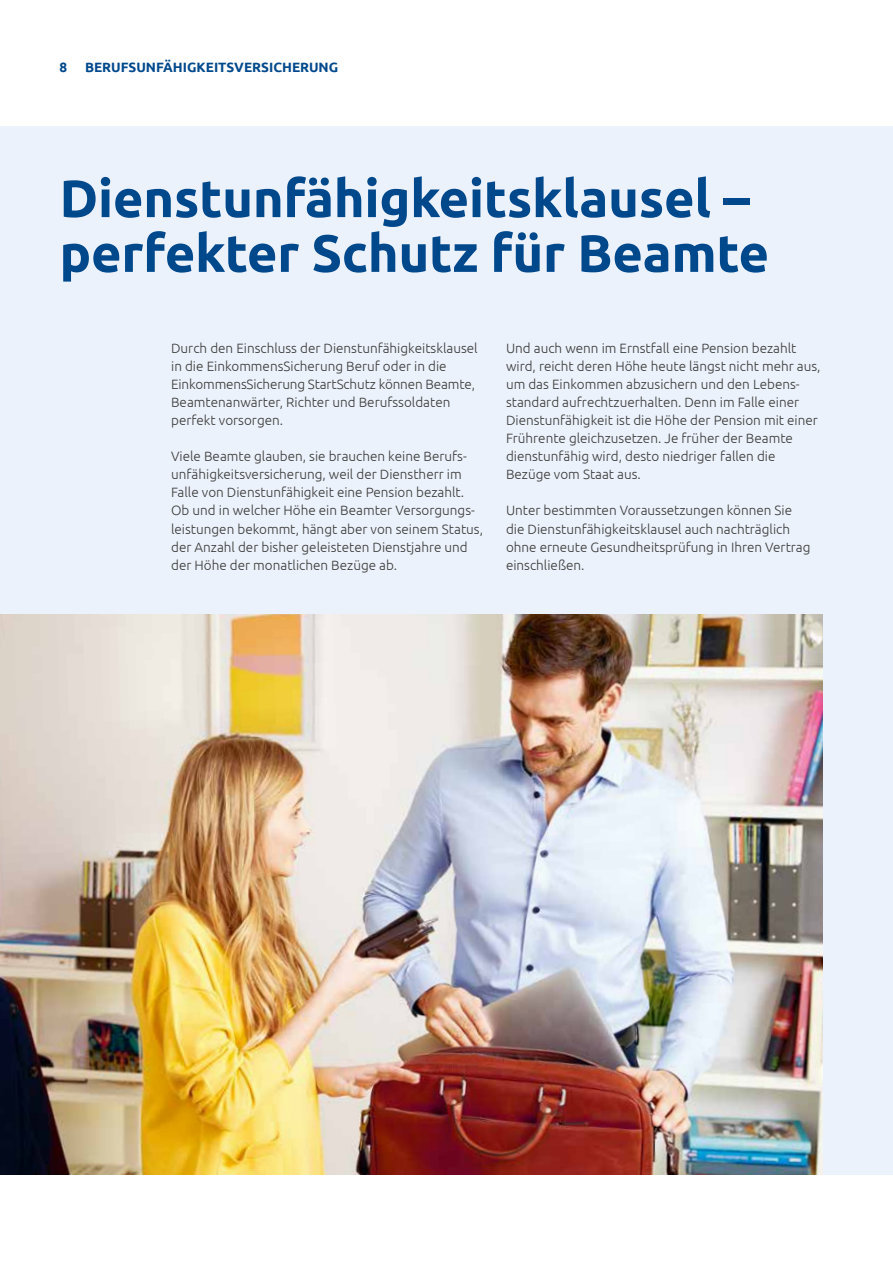
<style>
.page{position:relative;width:893px;height:1263px;background:#fff}
.page>*{position:absolute;margin:0;border:0;box-sizing:border-box;transform-origin:0 0}
.t1{font:700 52.5px/54.8px "Ubuntu";letter-spacing:-.005em;color:#00488c}
.t2{font:300 13.5px/18.1px "Ubuntu";color:#3b3b3a}
.t3{font:700 13.5px "Ubuntu";color:#00488c}
</style>
<div class="page">
<div style="left:0;top:126px;width:893px;height:1049px;background:#ecf2fb"></div>
<img style="left:0;top:614px;width:823px;height:561px">
<p class="t3" style="left:60px;top:59px;width:9px">8</p>
<p class="t3" style="left:85px;top:59px;width:255px">BERUFSUNFÄHIGKEITSVERSICHERUNG</p>
<h1 class="t1" style="left:60px;top:170px;width:711px">Dienstunfähigkeitsklausel – perfekter Schutz für Beamte</h1>
<p class="t2" style="left:171px;top:338px;width:308px">Durch den Einschluss der Dienstunfähigkeitsklausel in die EinkommensSicherung Beruf oder in die EinkommensSicherung StartSchutz können Beamte, Beamtenanwärter, Richter und Berufssoldaten perfekt vorsorgen.</p>
<p class="t2" style="left:171px;top:447px;width:313px">Viele Beamte glauben, sie brauchen keine Berufs&shy;unfähigkeitsversicherung, weil der Dienstherr im Falle von Dienstunfähigkeit eine Pension bezahlt.<br>Ob und in welcher Höhe ein Beamter Versorgungs&shy;leistungen bekommt, hängt aber von seinem Status, der Anzahl der bisher geleisteten Dienstjahre und der Höhe der monatlichen Bezüge ab.</p>
<p class="t2" style="left:506px;top:339px;width:316px">Und auch wenn im Ernstfall eine Pension bezahlt wird, reicht deren Höhe heute längst nicht mehr aus, um das Einkommen abzusichern und den Lebens&shy;standard aufrechtzuerhalten. Denn im Falle einer Dienstunfähigkeit ist die Höhe der Pension mit einer Frührente gleichzusetzen. Je früher der Beamte dienstunfähig wird, desto niedriger fallen die Bezüge vom Staat aus.</p>
<p class="t2" style="left:506px;top:501px;width:306px">Unter bestimmten Voraussetzungen können Sie die Dienstunfähigkeitsklausel auch nachträglich ohne erneute Gesundheitsprüfung in Ihren Vertrag einschließen.</p>
</div>
